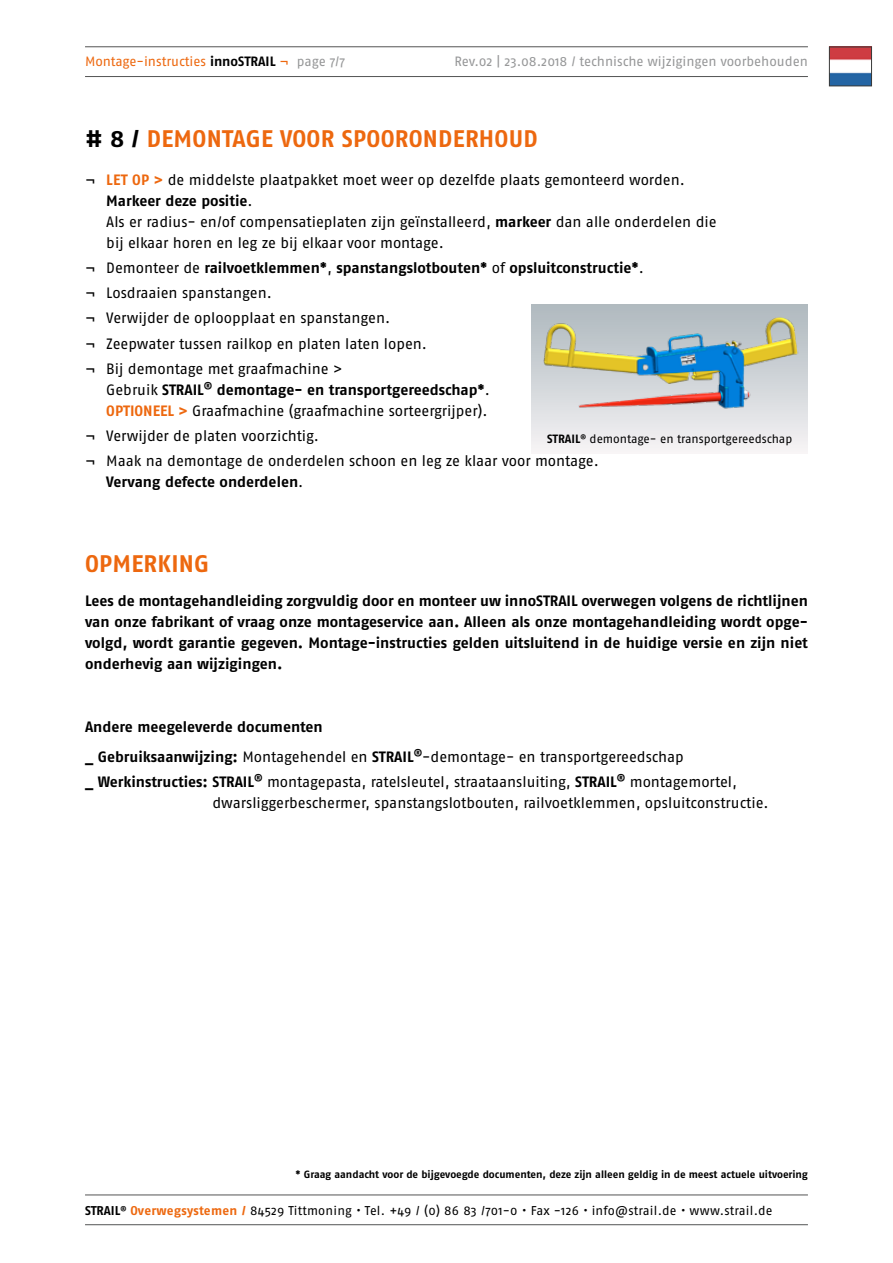
<style>
.page{position:relative;width:893px;height:1263px;background:#fff}
.page>*{position:absolute;margin:0;border:0;box-sizing:border-box;transform-origin:0 0}
.t1{font:700 24px "Fago Pro";letter-spacing:.01em;color:#ed680f}
.t2{font:15px/21px "Fago Pro";letter-spacing:-.005em;color:#000}
.t3{font:700 15px/21px "Fago Pro";color:#000;text-align:justify}
.t4{font:13.5px "Fago Pro";letter-spacing:-.005em;color:#969798}
.t5{font:13.5px "Fago Pro";letter-spacing:-.005em;color:#ed680f}
.t6{font:12.75px "Fago Pro";letter-spacing:.015em;color:#000}
.t7{font:12px "Fago Pro";letter-spacing:-.005em;color:#000}
.t8{font:700 10.5px "Fago Pro";color:#000}
.s1{font-weight:700;color:#000}
.s2{color:#969798}
.s3{color:#000}
.s4{font-weight:700;color:#ed680f}
.s5{font-weight:700}
.s6{font-weight:400}
</style>
<div class="page">
<hr style="left:85px;top:47px;width:723px;height:1px;background:#535454">
<hr style="left:85px;top:76px;width:723px;height:1px;background:#535454">
<hr style="left:85px;top:1195px;width:723px;height:1px;background:#535454">
<hr style="left:85px;top:1224px;width:723px;height:1px;background:#535454">
<img style="left:831px;top:49px;width:39px;height:35px">
<div style="left:829px;top:47px;width:43px;height:39px;border:1px solid #393a39"></div>
<div style="left:531px;top:305px;width:277px;height:149px;background:#f0eef0"></div>
<img style="left:531px;top:305px;width:277px;height:123px">
<p class="t5" style="left:85px;top:53px;width:261px">Montage-instructies <span class="s1">innoSTRAIL</span> ¬ <span class="s2">page 7/7</span></p>
<p class="t4" style="left:455px;top:53px;width:355px">Rev.02 | 23.08.2018 / technische wijzigingen voorbehouden</p>
<h1 class="t1" style="left:85px;top:124px;width:454px"><span class="s3"># 8 /</span> DEMONTAGE VOOR SPOORONDERHOUD</h1>
<p class="t2" style="left:106px;top:169px;width:612px;text-indent:-21px">¬ <span class="s4">LET OP &gt;</span> de middelste plaatpakket moet weer op dezelfde plaats gemonteerd worden.<br><span class="s5">Markeer deze positie</span>.<br>Als er radius- en/of compensatieplaten zijn geïnstalleerd, <span class="s5">markeer</span> dan alle onderdelen die bij elkaar horen en leg ze bij elkaar voor montage.</p>
<p class="t2" style="left:85px;top:255px;width:560px;line-height:25.2px">¬ Demonteer de <span class="s5">railvoetklemmen*</span>, <span class="s5">spanstangslotbouten*</span> of <span class="s5">opsluitconstructie*</span>. ¬ Losdraaien spanstangen.<br>¬ Verwijder de oploopplaat en spanstangen.<br>¬ Zeepwater tussen railkop en platen laten lopen.<br>¬ Bij demontage met graafmachine &gt;</p>
<p class="t2" style="left:106px;top:379px;width:385px">Gebruik <span class="s5">STRAIL</span><sup>®</sup> <span class="s5">demontage- en transportgereedschap*</span>.<br><span class="s4">OPTIONEEL &gt;</span> Graafmachine (graafmachine sorteergrijper).</p>
<p class="t2" style="left:85px;top:423px;width:515px;line-height:25.2px">¬ Verwijder de platen voorzichtig.<br>¬ Maak na demontage de onderdelen schoon en leg ze klaar voor montage.</p>
<p class="t3" style="left:106px;top:472px;width:199px">Vervang defecte onderdelen<span class="s6">.</span></p>
<p class="t7" style="left:547px;top:431px;width:247px"><span class="s5">STRAIL</span><sup>®</sup> demontage- en transportgereedschap</p>
<h1 class="t1" style="left:85px;top:549px;width:126px">OPMERKING</h1>
<p class="t3" style="left:85px;top:590px;width:724px">Lees de montagehandleiding zorgvuldig door en monteer uw innoSTRAIL overwegen volgens de richtlijnen van onze fabrikant of vraag onze montageservice aan. Alleen als onze montagehandleiding wordt opge&shy;volgd, wordt garantie gegeven. Montage-instructies gelden uitsluitend in de huidige versie en zijn niet onderhevig aan wijzigingen.</p>
<p class="t3" style="left:85px;top:712px;width:600px;line-height:29.5px">Andere meegeleverde documenten<br>_ Gebruiksaanwijzing: <span class="s6">Montagehendel en</span> STRAIL<sup>®</sup><span class="s6">-demontage- en transportgereedschap</span></p>
<p class="t2" style="left:213px;top:771px;width:558px;text-indent:-127px"><span class="s5">_ Werkinstructies: STRAIL</span><sup>®</sup> montagepasta, ratelsleutel, straataansluiting, <span class="s5">STRAIL</span><sup>®</sup> montagemortel, dwarsliggerbeschermer, spanstangslotbouten, railvoetklemmen, opsluitconstructie.</p>
<p class="t8" style="left:296px;top:1168px;width:514px">* Graag aandacht voor de bijgevoegde documenten, deze zijn alleen geldig in de meest actuele uitvoering</p>
<p class="t6" style="left:85px;top:1203px;width:689px"><span class="s5">STRAIL</span><sup>®</sup> <span class="s4">Overwegsystemen /</span> 84529 Tittmoning • Tel. +49 / (0) 86 83 /701-0 • Fax -126 • info@strail.de • www.strail.de</p>
</div>
